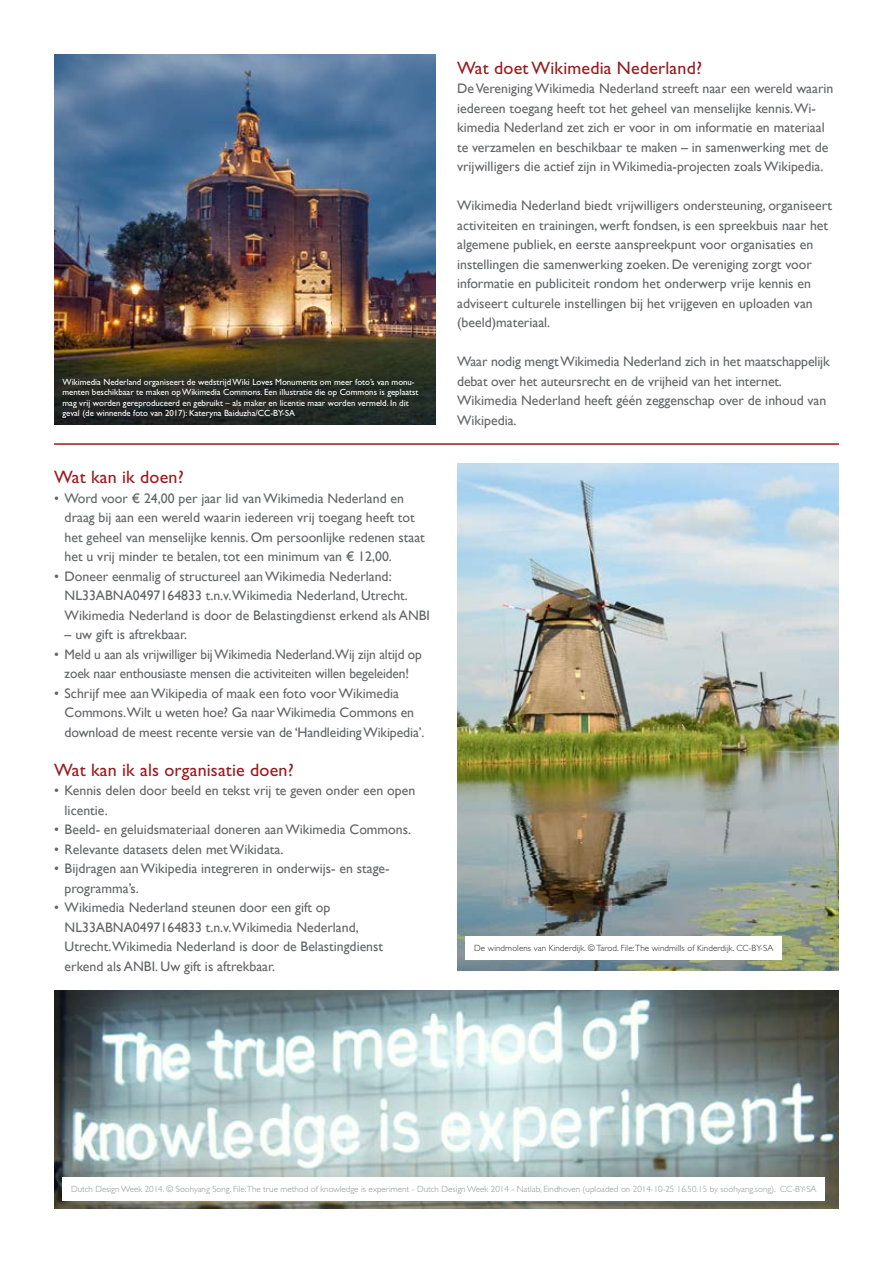
<style>
.page{position:relative;width:893px;height:1263px;background:#fff}
.page>*{position:absolute;margin:0;border:0;box-sizing:border-box;transform-origin:0 0}
.tussenkopje{font:18px "Gill Sans Std";letter-spacing:.01em;color:#981b1e}
.platte_tekst{font:13.8px/19.5px "Gill Sans";color:#636466}
.Standaard{font:9px/10.5px "Gill Sans Std";color:#fff}
.Standaard-2{font:300 9px "Gill Sans Std";color:#8e9193}
.Standaard-3{font:300 9px "Gill Sans Std";letter-spacing:.01em;color:#231f20}
</style>
<div class="page">
<img style="left:54px;top:990px;width:785px;height:219px">
<div style="left:63px;top:1177px;width:762px;height:23px;background:#fff"></div>
<img style="left:54px;top:54px;width:382px;height:370px">
<hr style="left:54px;top:443px;width:785px;height:2px;background:#981b1e">
<img style="left:457px;top:464px;width:382px;height:507px">
<div style="left:466px;top:936px;width:316px;height:24px;background:#fff"></div>
<p class="Standaard" style="left:63px;top:377px;width:357px">Wikimedia Nederland organiseert de wedstrijd Wiki Loves Monuments om meer foto’s van monu&shy;menten beschikbaar te maken op Wikimedia Commons. Een illustratie die op Commons is geplaatst mag vrij worden gereproduceerd en gebruikt – als maker en licentie maar worden vermeld. In dit geval (de winnende foto van 2017): Kateryna Baiduzha/CC-BY-SA</p>
<p class="tussenkopje" style="left:54px;top:467px;width:131px">Wat kan ik doen?</p>
<p class="platte_tekst" style="left:65px;top:488px;width:362px;text-indent:-11px">• Word voor € 24,00 per jaar lid van Wikimedia Nederland en draag bij aan een wereld waarin iedereen vrij toegang heeft tot het geheel van menselijke kennis. Om persoonlijke redenen staat het u vrij minder te betalen, tot een minimum van € 12,00.</p>
<p class="platte_tekst" style="left:65px;top:566px;width:367px;text-indent:-11px">• Doneer eenmalig of structureel aan Wikimedia Nederland:<br>NL33ABNA0497164833 t.n.v.Wikimedia Nederland, Utrecht.<br>Wikimedia Nederland is door de Belastingdienst erkend als ANBI</p>
<p class="platte_tekst" style="left:65px;top:624px;width:124px">– uw gift is aftrekbaar.</p>
<p class="platte_tekst" style="left:54px;top:644px;width:369px;text-align:center">• Meld u aan als vrijwilliger bij Wikimedia Nederland.Wij zijn altijd op zoek naar enthousiaste mensen die activiteiten willen begeleiden!</p>
<p class="platte_tekst" style="left:65px;top:683px;width:362px;text-indent:-11px">• Schrijf mee aan Wikipedia of maak een foto voor Wikimedia<br>Commons.Wilt u weten hoe? Ga naar Wikimedia Commons en download de meest recente versie van de ‘Handleiding Wikipedia’.</p>
<p class="tussenkopje" style="left:54px;top:759px;width:241px">Wat kan ik als organisatie doen?</p>
<p class="platte_tekst" style="left:65px;top:780px;width:352px;text-indent:-11px">• Kennis delen door beeld en tekst vrij te geven onder een open licentie.</p>
<p class="platte_tekst" style="left:54px;top:819px;width:359px">• Beeld- en geluidsmateriaal doneren aan Wikimedia Commons.</p>
<p class="platte_tekst" style="left:54px;top:839px;width:231px">• Relevante datasets delen met Wikidata.</p>
<p class="platte_tekst" style="left:65px;top:858px;width:325px;text-indent:-11px">• Bijdragen aan Wikipedia integreren in onderwijs- en stage&shy;programma’s.</p>
<p class="platte_tekst" style="left:65px;top:897px;width:320px;text-indent:-11px">• Wikimedia Nederland steunen door een gift op NL33ABNA0497164833 t.n.v.Wikimedia Nederland, Utrecht.Wikimedia Nederland is door de Belastingdienst erkend als ANBI. Uw gift is aftrekbaar.</p>
<p class="tussenkopje" style="left:457px;top:57px;width:246px">Wat doet Wikimedia Nederland?</p>
<p class="platte_tekst" style="left:457px;top:78px;width:378px">De Vereniging Wikimedia Nederland streeft naar een wereld waarin iedereen toegang heeft tot het geheel van menselijke kennis.Wi&shy;kimedia Nederland zet zich er voor in om informatie en materiaal te verzamelen en beschikbaar te maken – in samenwerking met de vrijwilligers die actief zijn in Wikimedia-projecten zoals Wikipedia.</p>
<p class="platte_tekst" style="left:457px;top:195px;width:376px">Wikimedia Nederland biedt vrijwilligers ondersteuning, organiseert activiteiten en trainingen, werft fondsen, is een spreekbuis naar het algemene publiek, en eerste aanspreekpunt voor organisaties en instellingen die samenwerking zoeken. De vereniging zorgt voor informatie en publiciteit rondom het onderwerp vrije kennis en adviseert culturele instellingen bij het vrijgeven en uploaden van (beeld)materiaal.</p>
<p class="platte_tekst" style="left:457px;top:351px;width:374px">Waar nodig mengt Wikimedia Nederland zich in het maatschappelijk debat over het auteursrecht en de vrijheid van het internet.</p>
<p class="platte_tekst" style="left:457px;top:390px;width:371px">Wikimedia Nederland heeft géén zeggenschap over de inhoud van<br>Wikipedia.</p>
<p class="Standaard-3" style="left:474px;top:943px;width:301px">De windmolens van Kinderdijk. © Tarod. File: The windmills of Kinderdijk. CC-BY-SA</p>
<p class="Standaard-2" style="left:71px;top:1184px;width:747px">Dutch Design Week 2014. © Soohyang Song. File:The true method of knowledge is experiment - Dutch Design Week 2014 - Natlab, Eindhoven (uploaded on 2014-10-25 16.50.15 by soohyang.song). CC-BY-SA</p>
</div>
